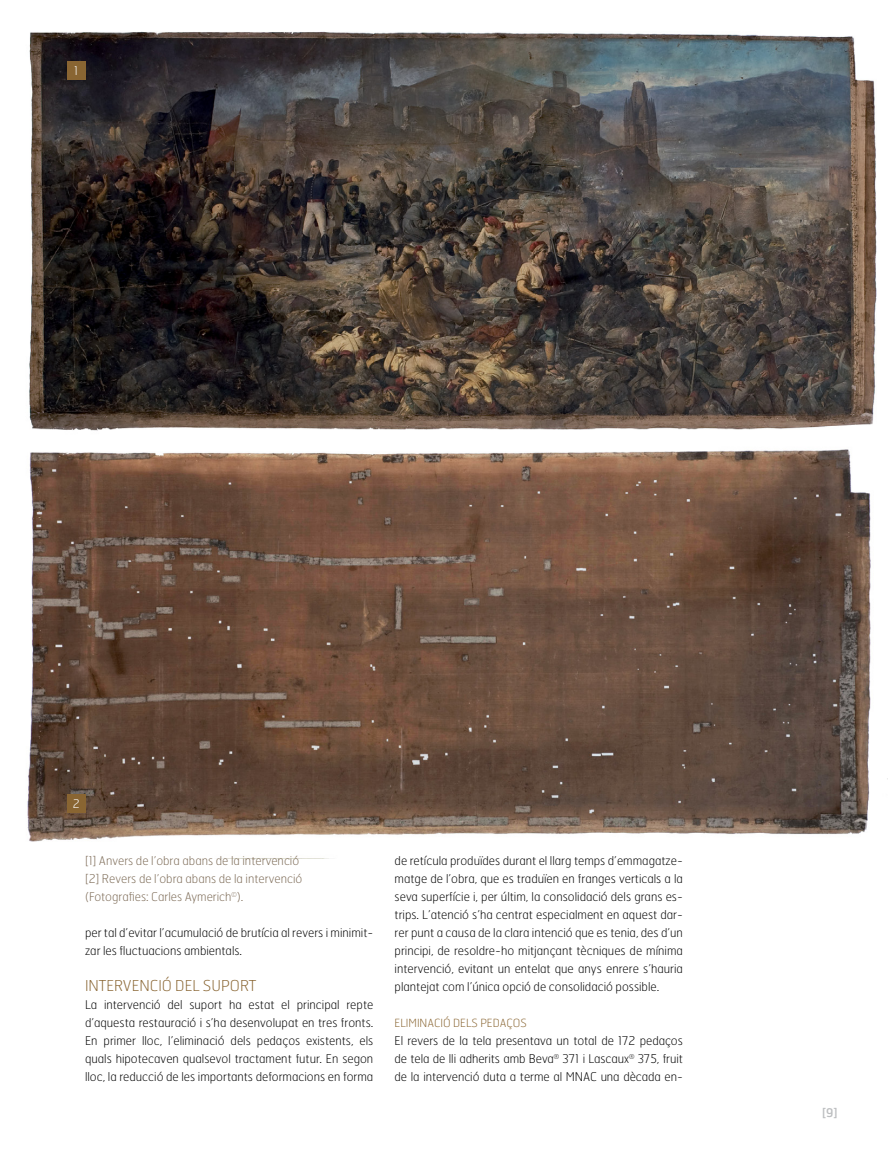
<style>
.page{position:relative;width:893px;height:1149px;background:#fff}
.page>*{position:absolute;margin:0;border:0;box-sizing:border-box;transform-origin:0 0}
.t1{font:100 15px "Hermes";color:#896532}
.t2{font:100 12px/18px "Hermes";color:#000;text-align:justify}
.t3{font:100 12px/18px "Hermes";color:#7c6a55}
.t4{font:12px "Hermes";color:#bcbec0}
.t5{font:100 12px "Hermes";color:#fff}
.t6{font:100 11.25px "Hermes";color:#896532}
</style>
<div class="page">
<img style="left:27px;top:449px;width:844px;height:393px">
<img style="left:29px;top:31px;width:848px;height:400px">
<div style="left:67px;top:61px;width:18px;height:18px;background:#896532"></div>
<div style="left:67px;top:793px;width:18px;height:19px;background:#896532"></div>
<p class="t5" style="left:74px;top:63px;width:6px">1</p>
<p class="t5" style="left:73px;top:795px;width:8px">2</p>
<p class="t3" style="left:85px;top:850px;width:219px">[1] Anvers de l’obra abans de la intervenció [2] Revers de l’obra abans de la intervenció (Fotografies: Carles Aymerich<sup>©</sup>).</p>
<p class="t2" style="left:85px;top:922px;width:290px">per tal d’evitar l’acumulació de brutícia al revers i minimit&shy;zar les fluctuacions ambientals.</p>
<p class="t1" style="left:85px;top:975px;width:173px">INTERVENCIÓ DEL SUPORT</p>
<p class="t2" style="left:85px;top:994px;width:290px">La intervenció del suport ha estat el principal repte d’aquesta restauració i s’ha desenvolupat en tres fronts.<br>En primer lloc, l’eliminació dels pedaços existents, els quals hipotecaven qualsevol tractament futur. En segon lloc, la reducció de les importants deformacions en forma</p>
<p class="t2" style="left:395px;top:850px;width:290px">de retícula produïdes durant el llarg temps d’emmagatze&shy;matge de l’obra, que es traduïen en franges verticals a la seva superfície i, per últim, la consolidació dels grans es&shy;trips. L’atenció s’ha centrat especialment en aquest dar&shy;rer punt a causa de la clara intenció que es tenia, des d’un principi, de resoldre-ho mitjançant tècniques de mínima intervenció, evitant un entelat que anys enrere s’hauria plantejat com l’única opció de consolidació possible.</p>
<p class="t6" style="left:395px;top:1015px;width:13px">Eliminació</p>
<p class="t6" style="left:453px;top:1015px;width:7px">dels</p>
<p class="t6" style="left:480px;top:1015px;width:8px">peda</p>
<p class="t6" style="left:506px;top:1015px;width:14px">ços</p>
<p class="t2" style="left:395px;top:1030px;width:290px">El revers de la tela presentava un total de 172 pedaços de tela de lli adherits amb Beva<sup>®</sup> 371 i Lascaux<sup>®</sup> 375, fruit de la intervenció duta a terme al MNAC una dècada en-</p>
<p class="t4" style="left:822px;top:1104px;width:17px">[9]</p>
</div>
